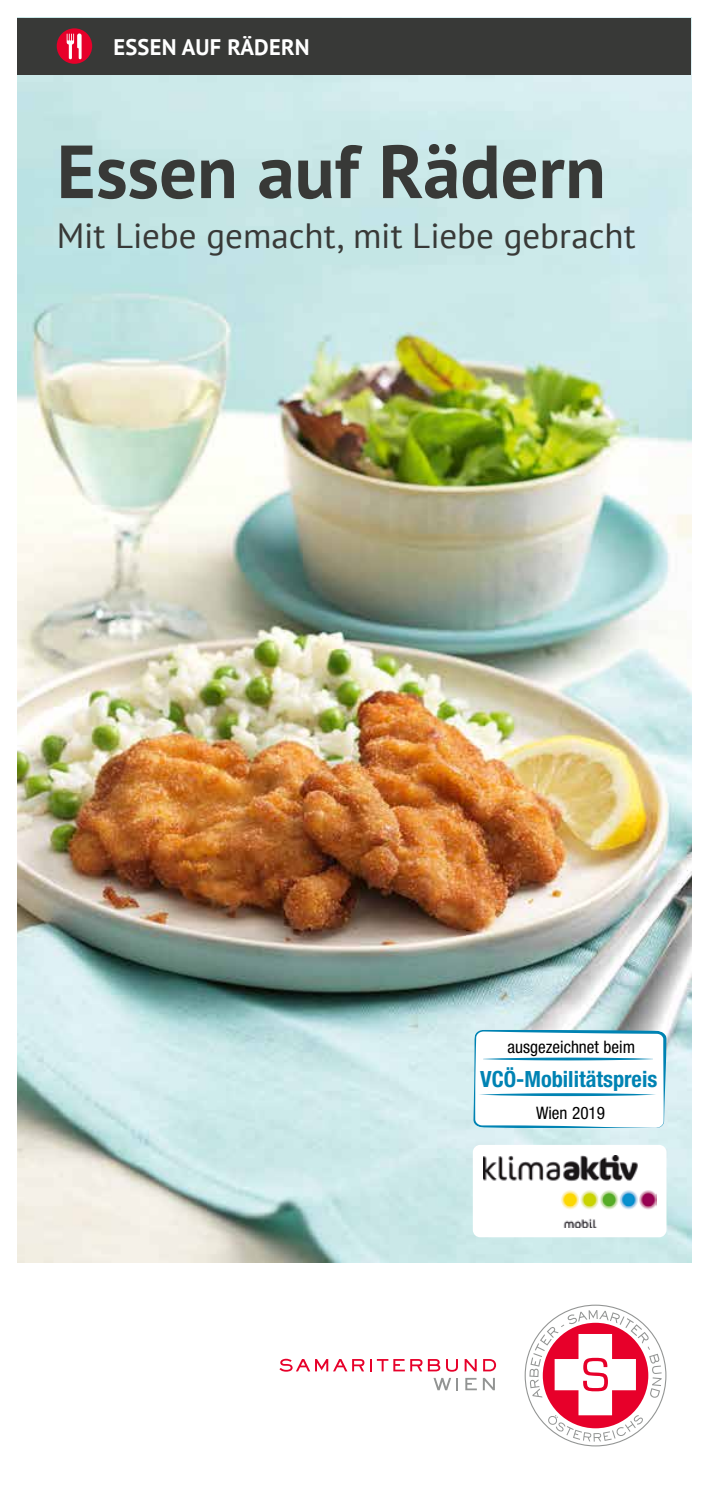
<style>
.page{position:relative;width:709px;height:1489px;background:#fff}
.page>*{position:absolute;margin:0;border:0;box-sizing:border-box;transform-origin:0 0}
.t1{font:700 75px "PT Sans";letter-spacing:-.005em;color:#383937}
.t2{font:35px "PT Sans";color:#383937}
.t3{font:700 22.5px "PT Sans";letter-spacing:.01em;color:#fff}
.t4{font:700 condensed 22.25px "Helvetica Neue";color:#0083b3}
.t5{font:condensed 17.25px "Helvetica Neue";color:#000}
</style>
<div class="page">
<img style="left:18px;top:74px;width:673px;height:1187px">
<div style="left:18px;top:18px;width:673px;height:56px;background:#383937"></div>
<div style="left:57px;top:28px;width:35px;height:36px;background:#e7002a;border-radius:50%"></div>
<svg style="left:67px;top:33px;width:15px;height:26px"></svg>
<svg style="left:524px;top:1304px;width:142px;height:142px"></svg>
<svg style="left:279px;top:1358px;width:85px;height:13px"></svg>
<svg style="left:370px;top:1359px;width:52px;height:12px"></svg>
<svg style="left:428px;top:1359px;width:12px;height:12px"></svg>
<svg style="left:446px;top:1359px;width:12px;height:12px"></svg>
<svg style="left:464px;top:1359px;width:12px;height:12px"></svg>
<svg style="left:483px;top:1359px;width:13px;height:12px"></svg>
<svg style="left:433px;top:1377px;width:25px;height:13px"></svg>
<svg style="left:465px;top:1377px;width:12px;height:13px"></svg>
<svg style="left:483px;top:1377px;width:12px;height:13px"></svg>
<svg style="left:473px;top:1027px;width:193px;height:100px"></svg>
<div style="left:473px;top:1144px;width:193px;height:93px;background:#fff;border-radius:7px"></div>
<img style="left:483px;top:1155px;width:173px;height:71px">
<p class="t3" style="left:113px;top:32px;width:198px">ESSEN AUF RÄDERN</p>
<h1 class="t1" style="left:57px;top:122px;width:550px">Essen auf Rädern</h1>
<p class="t2" style="left:57px;top:213px;width:580px">Mit Liebe gemacht, mit Liebe gebracht</p>
<p class="t5" style="left:507px;top:1036px;width:129px">ausgezeichnet beim</p>
<p class="t4" style="left:480px;top:1065px;width:179px">VCÖ-Mobilitätspreis</p>
<p class="t5" style="left:536px;top:1102px;width:71px">Wien 2019</p>
</div>
